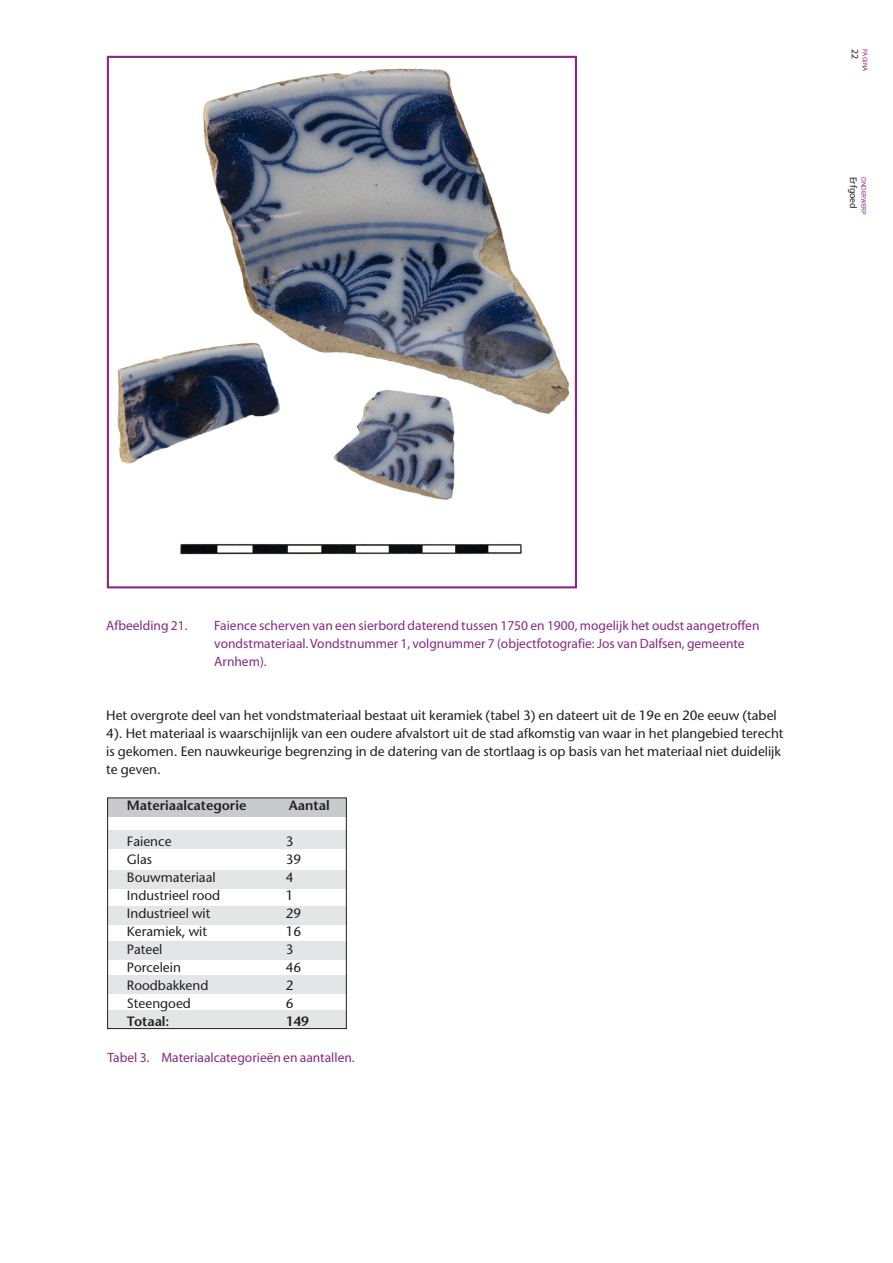
<style>
.page{position:relative;width:893px;height:1263px;background:#fff}
.page>*{position:absolute;margin:0;border:0;box-sizing:border-box;transform-origin:0 0}
.A_Plat{font:13.5px/18px "Stone Sans";color:#231f20}
.A_Fotobijschrift{font:13.5px/18px "Myriad Pro";color:#892981}
.A_Fotobijschrift-2{font:13.5px "Stone Sans";color:#231f20}
.A_Fotobijschrift-3{font:600 13.5px "Stone Sans";color:#231f20}
.t1{font:9.75px "Myriad Pro";color:#231f20}
.t2{font:6.75px "Myriad Pro";letter-spacing:.02em;color:#892981}
</style>
<div class="page">
<div style="left:107px;top:941px;width:240px;height:18px;background:#e4e5e7"></div>
<div style="left:107px;top:976px;width:240px;height:18px;background:#e4e5e7"></div>
<div style="left:107px;top:1011px;width:240px;height:18px;background:#e4e5e7"></div>
<div style="left:107px;top:906px;width:240px;height:18px;background:#e4e5e7"></div>
<div style="left:107px;top:870px;width:240px;height:18px;background:#e4e5e7"></div>
<img style="left:117px;top:68px;width:453px;height:487px">
<div style="left:107px;top:56px;width:470px;height:532px;border:2px solid #892981"></div>
<div style="left:107px;top:798px;width:240px;height:18px;background:#c9cacc"></div>
<div style="left:107px;top:831px;width:240px;height:18px;background:#e4e5e7"></div>
<div style="left:107px;top:798px;width:240px;height:231px;border:1px solid #231f20"></div>
<p class="t1" style="left:861px;top:49px;width:12px;rotate:90deg">22</p>
<p class="t2" style="left:869px;top:49px;width:24px;rotate:90deg">PAGINA</p>
<p class="t1" style="left:859px;top:177px;width:34px;rotate:90deg">Erfgoed</p>
<p class="t2" style="left:868px;top:177px;width:39px;rotate:90deg">ONDERWERP</p>
<p class="A_Fotobijschrift" style="left:106px;top:616px;width:83px">Afbeelding 21.</p>
<p class="A_Fotobijschrift" style="left:214px;top:616px;width:547px">Faience scherven van een sierbord daterend tussen 1750 en 1900, mogelijk het oudst aangetroffen vondstmateriaal. Vondstnummer 1, volgnummer 7 (objectfotografie: Jos van Dalfsen, gemeente<br>Arnhem).</p>
<p class="A_Plat" style="left:106px;top:706px;width:679px">Het overgrote deel van het vondstmateriaal bestaat uit keramiek (tabel 3) en dateert uit de 19e en 20e eeuw (tabel 4). Het materiaal is waarschijnlijk van een oudere afvalstort uit de stad afkomstig van waar in het plangebied terecht is gekomen. Een nauwkeurige begrenzing in de datering van de stortlaag is op basis van het materiaal niet duidelijk te geven.</p>
<p class="A_Fotobijschrift-3" style="left:127px;top:797px;width:121px">Materiaalcategorie</p>
<p class="A_Fotobijschrift-3" style="left:289px;top:797px;width:42px">Aantal</p>
<p class="A_Fotobijschrift-2" style="left:127px;top:833px;width:46px">Faience</p>
<p class="A_Fotobijschrift-2" style="left:127px;top:851px;width:27px">Glas</p>
<p class="A_Fotobijschrift-2" style="left:127px;top:869px;width:90px">Bouwmateriaal</p>
<p class="A_Fotobijschrift-2" style="left:127px;top:887px;width:95px">Industrieel rood</p>
<p class="A_Fotobijschrift-2" style="left:127px;top:905px;width:85px">Industrieel wit</p>
<p class="A_Fotobijschrift-2" style="left:127px;top:923px;width:82px">Keramiek, wit</p>
<p class="A_Fotobijschrift-2" style="left:127px;top:941px;width:37px">Pateel</p>
<p class="A_Fotobijschrift-2" style="left:127px;top:959px;width:55px">Porcelein</p>
<p class="A_Fotobijschrift-2" style="left:127px;top:977px;width:83px">Roodbakkend</p>
<p class="A_Fotobijschrift-2" style="left:127px;top:995px;width:65px">Steengoed</p>
<p class="A_Fotobijschrift-3" style="left:127px;top:1013px;width:44px">Totaal:</p>
<p class="A_Fotobijschrift-2" style="left:286px;top:833px;width:9px">3</p>
<p class="A_Fotobijschrift-2" style="left:286px;top:851px;width:17px">39</p>
<p class="A_Fotobijschrift-2" style="left:286px;top:869px;width:9px">4</p>
<p class="A_Fotobijschrift-2" style="left:286px;top:887px;width:9px">1</p>
<p class="A_Fotobijschrift-2" style="left:286px;top:905px;width:17px">29</p>
<p class="A_Fotobijschrift-2" style="left:286px;top:923px;width:17px">16</p>
<p class="A_Fotobijschrift-2" style="left:286px;top:941px;width:9px">3</p>
<p class="A_Fotobijschrift-2" style="left:286px;top:959px;width:17px">46</p>
<p class="A_Fotobijschrift-2" style="left:286px;top:977px;width:9px">2</p>
<p class="A_Fotobijschrift-2" style="left:286px;top:995px;width:9px">6</p>
<p class="A_Fotobijschrift-3" style="left:286px;top:1013px;width:25px">149</p>
<p class="A_Fotobijschrift" style="left:107px;top:1048px;width:249px">Tabel 3. Materiaalcategorieën en aantallen.</p>
</div>
